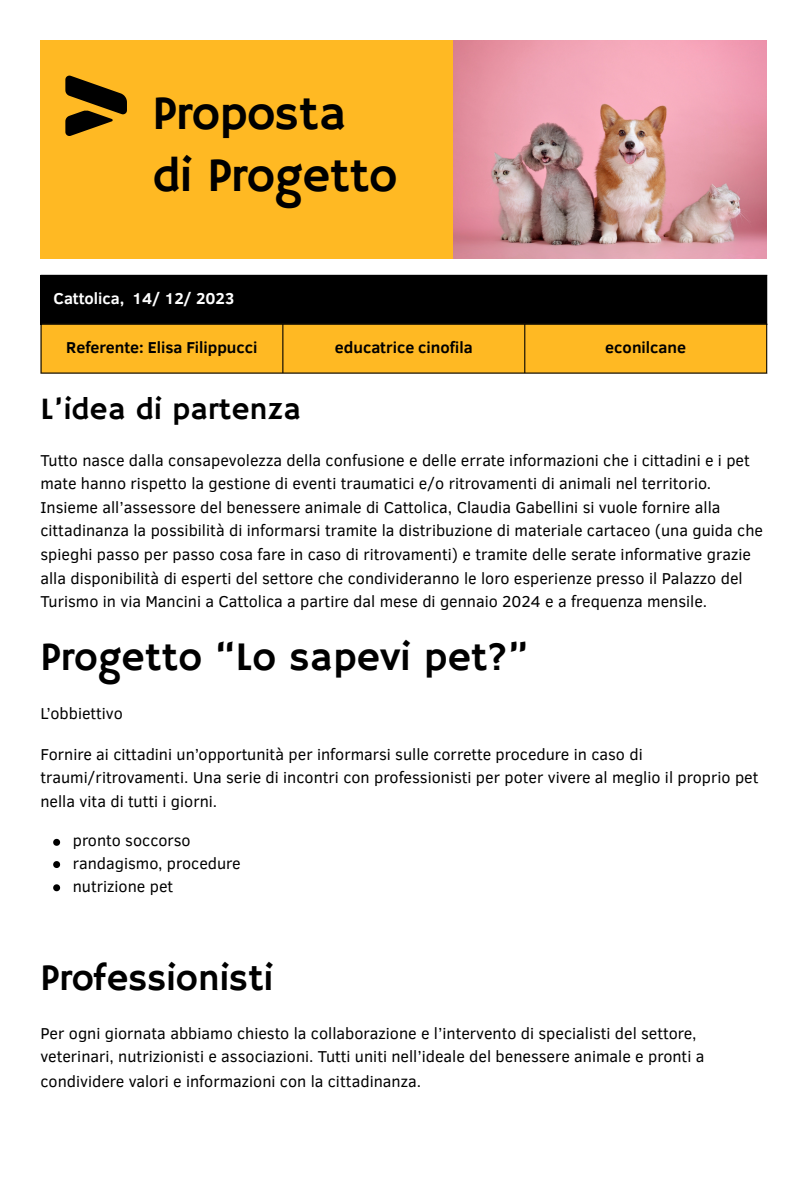
<style>
.page{position:relative;width:810px;height:1181px;background:#fff}
.page>*{position:absolute;margin:0;border:0;box-sizing:border-box;transform-origin:0 0}
.t1{font:48.3px "Hammersmith One";letter-spacing:-.01em;color:#000}
.t2{font:40.35px "Hammersmith One";color:#000}
.t3{font:37.65px "Hammersmith One";color:#000}
.t4{font:30.9px "Hammersmith One";color:#000}
.t5{font:16.2px/23.5px "Clear Sans";color:#000}
.t6{font:700 16.2px "Clear Sans";color:#000}
.t7{font:700 16.2px "Clear Sans";color:#fff}
</style>
<div class="page">
<div style="left:41px;top:40px;width:726px;height:219px;background:#ffb923"></div>
<img style="left:454px;top:40px;width:313px;height:219px">
<svg style="left:66px;top:76px;width:61px;height:60px"></svg>
<div style="left:41px;top:275px;width:726px;height:49px;background:#000"></div>
<div style="left:42px;top:325px;width:724px;height:47px;background:#ffb923"></div>
<hr style="left:41px;top:276px;width:1px;height:96px;background:#000">
<hr style="left:282px;top:325px;width:1px;height:47px;background:#000">
<hr style="left:524px;top:325px;width:1px;height:47px;background:#000">
<hr style="left:766px;top:276px;width:1px;height:96px;background:#000">
<hr style="left:41px;top:324px;width:726px;height:1px;background:#000">
<hr style="left:41px;top:372px;width:726px;height:1px;background:#000">
<svg style="left:53px;top:838px;width:7px;height:7px"></svg>
<svg style="left:53px;top:861px;width:7px;height:7px"></svg>
<svg style="left:53px;top:884px;width:7px;height:7px"></svg>
<p class="t1" style="left:153px;top:86px;width:195px">Proposta</p>
<p class="t1" style="left:153px;top:147px;width:246px">di Progetto</p>
<p class="t7" style="left:54px;top:286px;width:182px">Cattolica, 14/ 12/ 2023</p>
<p class="t6" style="left:66px;top:335px;width:193px">Referente: Elisa Filippucci</p>
<p class="t6" style="left:335px;top:335px;width:139px">educatrice cinofi la</p>
<p class="t6" style="left:605px;top:335px;width:82px">econilcane</p>
<h2 class="t4" style="left:41px;top:391px;width:262px">L’idea di partenza</h2>
<p class="t5" style="left:41px;top:447px;width:724px">Tutto nasce dalla consapevolezza della confusione e delle errate informazioni che i cittadini e i pet mate hanno rispetto la gestione di eventi traumatici e/o ritrovamenti di animali nel territorio.<br>Insieme all’assessore del benessere animale di Cattolica, Claudia Gabellini si vuole fornire alla cittadinanza la possibilità di informarsi tramite la distribuzione di materiale cartaceo (una guida che spieghi passo per passo cosa fare in caso di ritrovamenti) e tramite delle serate informative grazie alla disponibilità di esperti del settore che condivideranno le loro esperienze presso il Palazzo del Turismo in via Mancini a Cattolica a partire dal mese di gennaio 2024 e a frequenza mensile.</p>
<p class="t2" style="left:41px;top:633px;width:489px">Progetto “Lo sapevi pet?”</p>
<p class="t5" style="left:41px;top:701px;width:84px">L’obbiettivo</p>
<p class="t5" style="left:41px;top:741px;width:720px">Fornire ai cittadini un’opportunità per informarsi sulle corrette procedure in caso di traumi/ritrovamenti. Una serie di incontri con professionisti per poter vivere al meglio il proprio pet nella vita di tutti i giorni.</p>
<p class="t5" style="left:73px;top:828px;width:119px">pronto soccorso</p>
<p class="t5" style="left:73px;top:850px;width:169px">randagismo, procedure</p>
<p class="t5" style="left:73px;top:873px;width:102px">nutrizione pet</p>
<p class="t3" style="left:41px;top:955px;width:234px">Professionisti</p>
<p class="t5" style="left:41px;top:1020px;width:665px">Per ogni giornata abbiamo chiesto la collaborazione e l’intervento di specialisti del settore, veterinari, nutrizionisti e associazioni. Tutti uniti nell’ideale del benessere animale e pronti a condividere valori e informazioni con la cittadinanza.</p>
</div>
